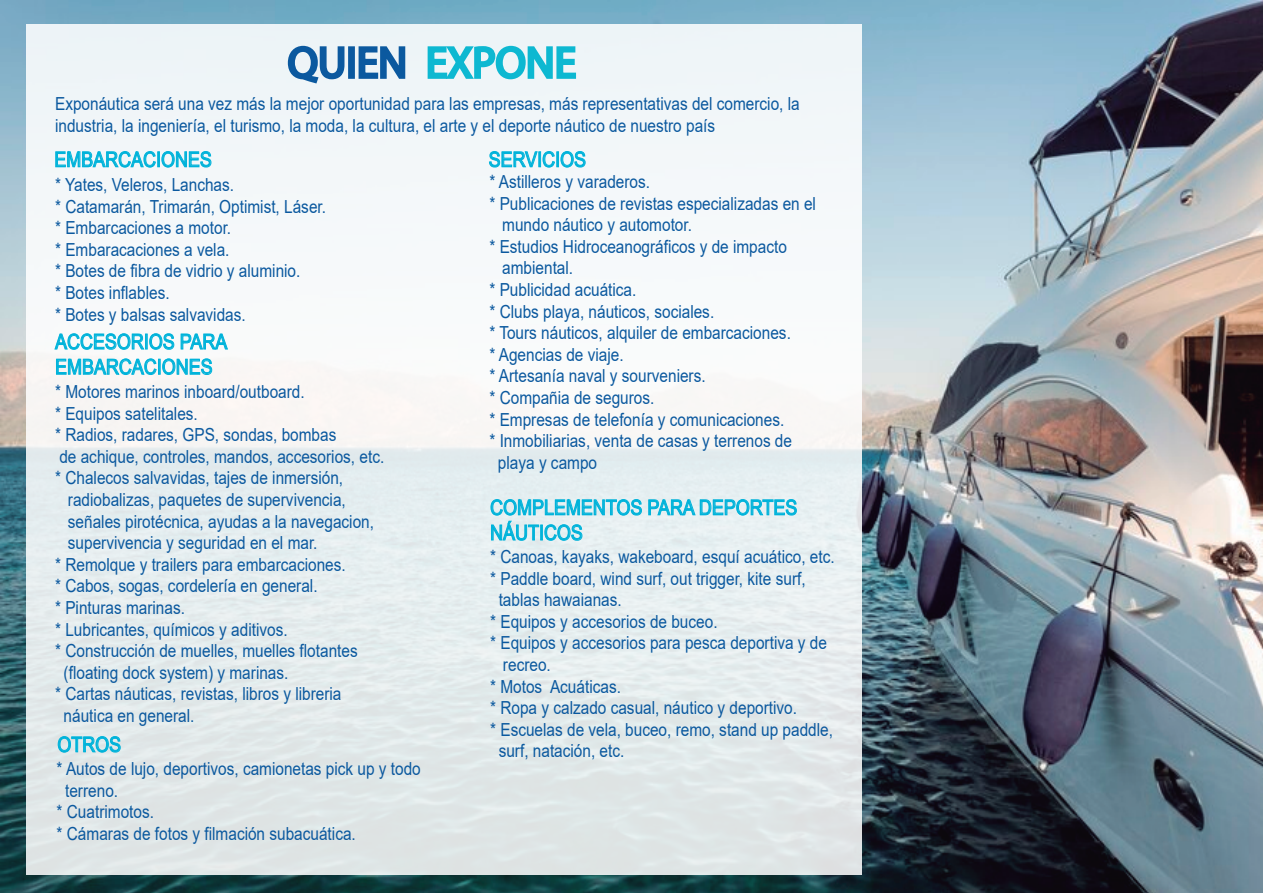
<style>
.page{position:relative;width:1263px;height:893px;background:#fff}
.page>*{position:absolute;margin:0;border:0;box-sizing:border-box;transform-origin:0 0}
.t1{font:43.8px "Myriad Pro";color:#0db8d1}
.t2{font:21px/25.2px "Arial";color:#00b3da;scale:.85 1}
.t3{font:18px/21.6px "Arial";color:#0b599f;scale:.85 1}
.s1{color:#0b599f}
</style>
<div class="page">
<img style="left:0;top:1px;width:1263px;height:892px">
<div style="left:26px;top:24px;width:836px;height:850px;background:linear-gradient(to bottom,#f8fbfe,#e0e7e7)"></div>
<svg style="left:426px;top:44px;width:151px;height:37px"></svg>
<svg style="left:286px;top:44px;width:60px;height:41px;background:#94b7d4"></svg>
<div style="left:348px;top:46px;width:7px;height:33px;border:3px solid #0b599f"></div>
<svg style="left:357px;top:44px;width:50px;height:37px;background:#78a4c9"></svg>
<svg style="left:55px;top:149px;width:157px;height:19px"></svg>
<svg style="left:54px;top:332px;width:174px;height:18px"></svg>
<svg style="left:56px;top:356px;width:157px;height:19px"></svg>
<svg style="left:489px;top:151px;width:97px;height:17px"></svg>
<svg style="left:648px;top:498px;width:149px;height:18px;background:#99dbe9"></svg>
<svg style="left:490px;top:497px;width:152px;height:44px;background:#b2e1eb"></svg>
<svg style="left:57px;top:736px;width:64px;height:17px"></svg>
<h1 class="t1" style="left:288px;top:36px;width:290px"><span class="s1">QUIEN</span> EXPONE</h1>
<p class="t3" style="left:55px;top:93px;width:877px">Exponáutica será una vez más la mejor oportunidad para las empresas, más representativas del comercio, la industria, la ingeniería, el turismo, la moda, la cultura, el arte y el deporte náutico de nuestro país</p>
<p class="t2" style="left:54px;top:147px;width:187px">EMBARCACIONES</p>
<p class="t3" style="left:55px;top:174px;width:320px">* Yates, Veleros, Lanchas.<br>* Catamarán, Trimarán, Optimist, Láser. * Embarcaciones a motor.<br>* Embaracaciones a vela.<br>* Botes de fibra de vidrio y aluminio.<br>* Botes inflables.<br>* Botes y balsas salvavidas.</p>
<p class="t2" style="left:55px;top:329px;width:204px">ACCESORIOS PARA<br>EMBARCACIONES</p>
<p class="t3" style="left:55px;top:381px;width:295px">* Motores marinos inboard/outboard.</p>
<p class="t3" style="left:55px;top:402px;width:169px">* Equipos satelitales.</p>
<p class="t3" style="left:55px;top:424px;width:332px">* Radios, radares, GPS, sondas, bombas</p>
<p class="t3" style="left:59px;top:445px;width:384px">de achique, controles, mandos, accesorios, etc.</p>
<p class="t3" style="left:55px;top:467px;width:340px">* Chalecos salvavidas, tajes de inmersión,</p>
<p class="t3" style="left:68px;top:489px;width:328px">radiobalizas, paquetes de supervivencia,</p>
<p class="t3" style="left:68px;top:510px;width:362px">señales pirotécnica, ayudas a la navegacion,</p>
<p class="t3" style="left:68px;top:532px;width:295px">supervivencia y seguridad en el mar.</p>
<p class="t3" style="left:55px;top:553px;width:343px">* Remolque y trailers para embarcaciones.</p>
<p class="t3" style="left:55px;top:575px;width:310px">* Cabos, sogas, cordelería en general.</p>
<p class="t3" style="left:55px;top:597px;width:154px">* Pinturas marinas.</p>
<p class="t3" style="left:55px;top:618px;width:275px">* Lubricantes, químicos y aditivos.</p>
<p class="t3" style="left:55px;top:640px;width:358px">* Construcción de muelles, muelles flotantes</p>
<p class="t3" style="left:64px;top:661px;width:266px">(floating dock system) y marinas.</p>
<p class="t3" style="left:55px;top:683px;width:338px">* Cartas náuticas, revistas, libros y libreria</p>
<p class="t3" style="left:64px;top:705px;width:155px">náutica en general.</p>
<p class="t2" style="left:489px;top:147px;width:116px">SERVICIOS</p>
<p class="t3" style="left:489px;top:171px;width:191px">* Astilleros y varaderos.</p>
<p class="t3" style="left:489px;top:192px;width:386px">* Publicaciones de revistas especializadas en el</p>
<p class="t3" style="left:502px;top:214px;width:225px">mundo náutico y automotor.</p>
<p class="t3" style="left:489px;top:235px;width:351px">* Estudios Hidroceanográficos y de impacto</p>
<p class="t3" style="left:502px;top:257px;width:85px">ambiental.</p>
<p class="t3" style="left:489px;top:279px;width:174px">* Publicidad acuática.</p>
<p class="t3" style="left:489px;top:300px;width:266px">* Clubs playa, náuticos, sociales.</p>
<p class="t3" style="left:489px;top:322px;width:356px">* Tours náuticos, alquiler de embarcaciones.</p>
<p class="t3" style="left:489px;top:343px;width:159px">* Agencias de viaje.</p>
<p class="t3" style="left:489px;top:365px;width:256px">* Artesanía naval y sourveniers.</p>
<p class="t3" style="left:489px;top:387px;width:196px">* Compañia de seguros.</p>
<p class="t3" style="left:489px;top:408px;width:348px">* Empresas de telefonía y comunicaciones.</p>
<p class="t3" style="left:489px;top:430px;width:358px">* Inmobiliarias, venta de casas y terrenos de</p>
<p class="t3" style="left:498px;top:451px;width:118px">playa y campo</p>
<p class="t2" style="left:490px;top:495px;width:363px">COMPLEMENTOS PARA DEPORTES<br>NÁUTICOS</p>
<p class="t3" style="left:490px;top:546px;width:407px">* Canoas, kayaks, wakeboard, esquí acuático, etc.</p>
<p class="t3" style="left:490px;top:567px;width:373px">* Paddle board, wind surf, out trigger, kite surf,</p>
<p class="t3" style="left:499px;top:589px;width:146px">tablas hawaianas.</p>
<p class="t3" style="left:490px;top:610px;width:269px">* Equipos y accesorios de buceo.</p>
<p class="t3" style="left:490px;top:632px;width:398px">* Equipos y accesorios para pesca deportiva y de</p>
<p class="t3" style="left:503px;top:654px;width:58px">recreo.</p>
<p class="t3" style="left:490px;top:675px;width:155px">* Motos Acuáticas.</p>
<p class="t3" style="left:490px;top:697px;width:363px">* Ropa y calzado casual, náutico y deportivo.</p>
<p class="t3" style="left:490px;top:718px;width:405px">* Escuelas de vela, buceo, remo, stand up paddle,</p>
<p class="t2" style="left:57px;top:732px;width:77px">OTROS</p>
<p class="t3" style="left:499px;top:740px;width:149px">surf, natación, etc.</p>
<p class="t3" style="left:57px;top:758px;width:430px">* Autos de lujo, deportivos, camionetas pick up y todo</p>
<p class="t3" style="left:65px;top:780px;width:64px">terreno.</p>
<p class="t3" style="left:57px;top:801px;width:116px">* Cuatrimotos.</p>
<p class="t3" style="left:57px;top:823px;width:354px">* Cámaras de fotos y filmación subacuática.</p>
</div>
